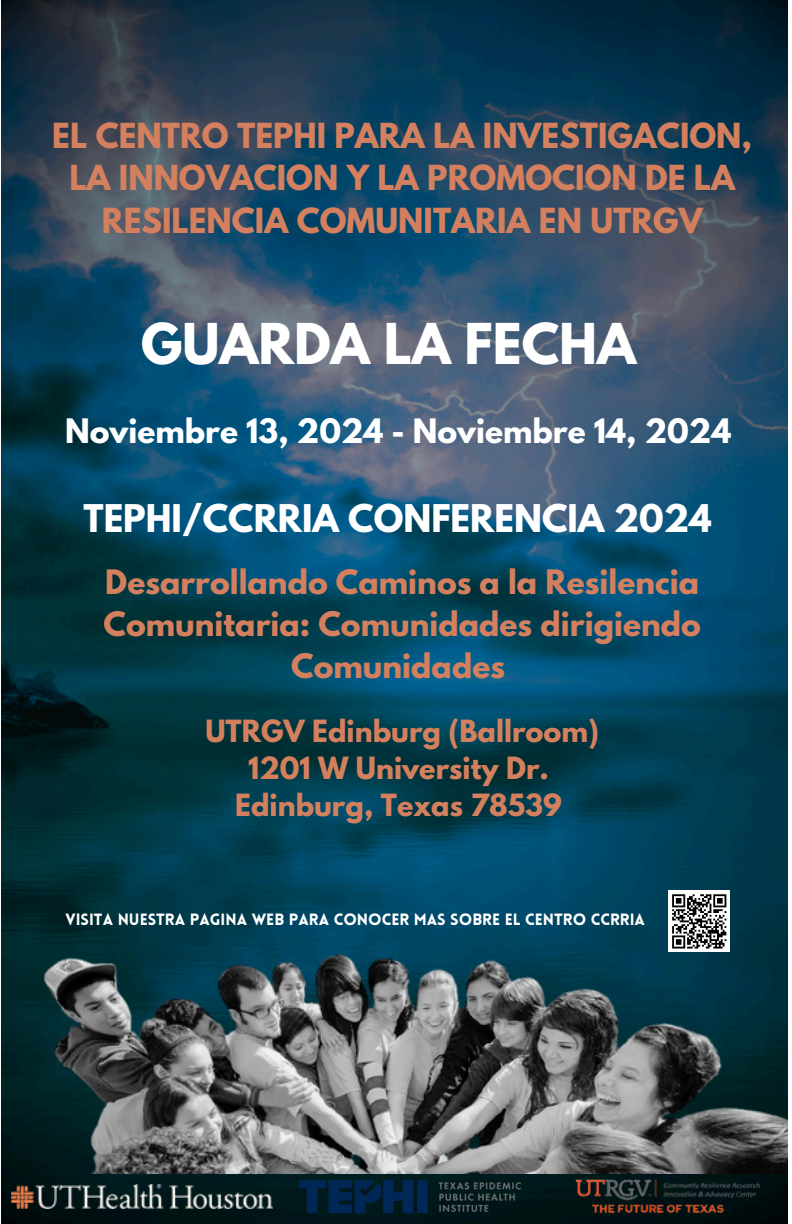
<style>
.page{position:relative;width:792px;height:1224px;background:#fff}
.page>*{position:absolute;margin:0;border:0;box-sizing:border-box;transform-origin:0 0}
.t1{font:700 49.8px "League Spartan";color:#fff}
.t2{font:700 33.8px "League Spartan";color:#fff}
.t3{font:700 30.6px/42.8px "League Spartan";color:#d4805e;text-align:center}
.t4{font:700 29.8px/41.6px "League Spartan";color:#d4805e;text-align:center}
.t5{font:700 29.8px "League Spartan";color:#fff}
.t6{font:700 27.2px/37px "League Spartan";color:#d4805e;text-align:center}
.t7{font:900 16px "Lovelo";color:#fff}
</style>
<div class="page">
<img style="left:2px;top:0;width:786px;height:1223px">
<img style="left:2px;top:950px;width:786px;height:223px">
<img style="left:12px;top:1185px;width:261px;height:24px">
<img style="left:299px;top:1181px;width:228px;height:40px">
<img style="left:571px;top:1174px;width:195px;height:46px">
<div style="left:668px;top:891px;width:62px;height:61px;background:#fff"></div>
<svg style="left:672px;top:894px;width:55px;height:55px"></svg>
<h1 class="t3" style="left:52px;top:118px;width:701px">EL CENTRO TEPHI PARA LA INVESTIGACION,<br>LA INNOVACION Y LA PROMOCION DE LA<br>RESILENCIA COMUNITARIA EN UTRGV</h1>
<h3 class="t1" style="left:141px;top:319px;width:497px">GUARDA LA FECHA</h3>
<h2 class="t5" style="left:65px;top:416px;width:668px">Noviembre 13, 2024 - Noviembre 14, 2024</h2>
<h3 class="t2" style="left:84px;top:502px;width:630px">TEPHI/CCRRIA CONFERENCIA 2024</h3>
<h3 class="t4" style="left:104px;top:565px;width:599px">Desarrollando Caminos a la Resilencia<br>Comunitaria: Comunidades dirigiendo<br>Comunidades</h3>
<p class="t6" style="left:205px;top:716px;width:395px">UTRGV Edinburg (Ballroom)<br>1201 W University Dr.<br>Edinburg, Texas 78539</p>
<p class="t7" style="left:66px;top:913px;width:581px">VISITA NUESTRA PAGINA WEB PARA CONOCER MAS SOBRE EL CENTRO CCRRIA</p>
</div>
